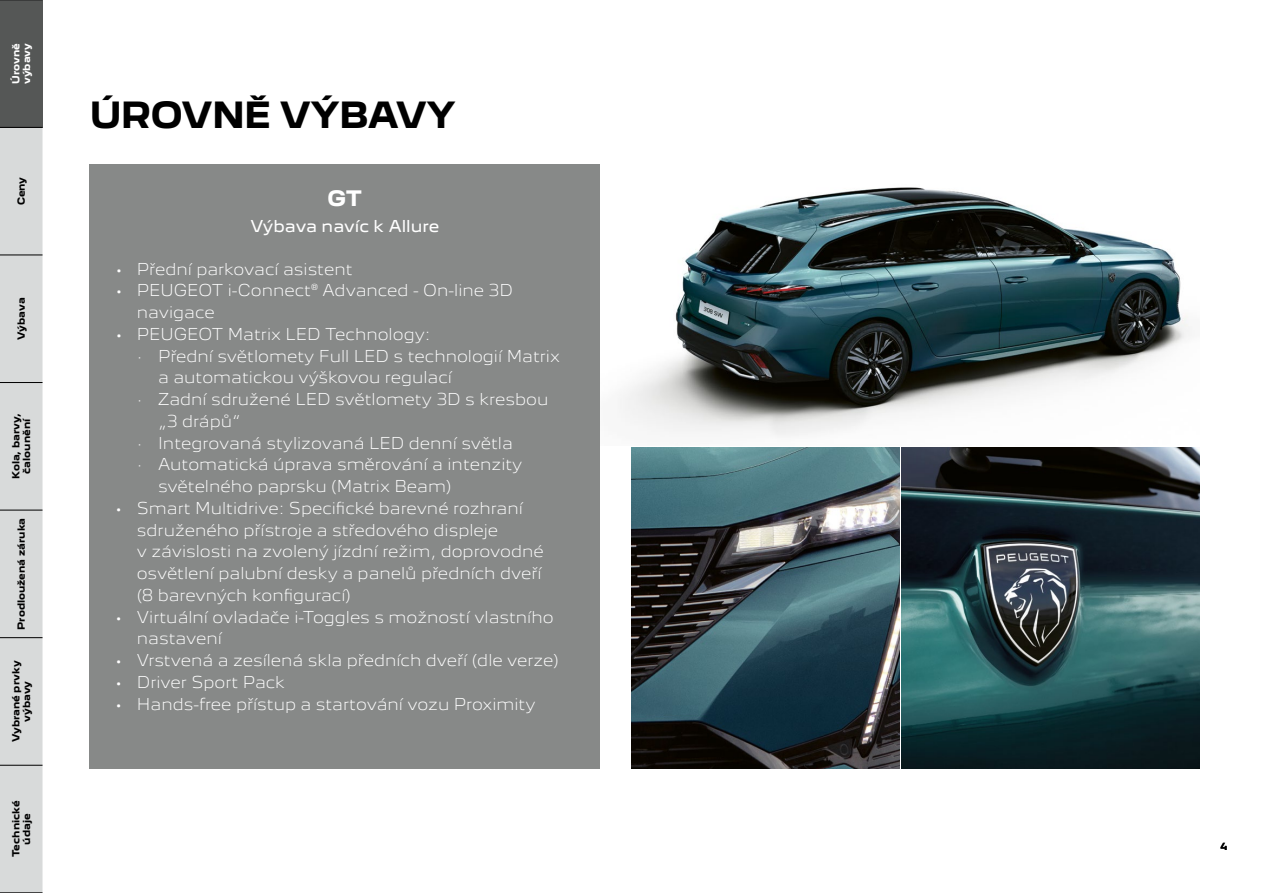
<style>
.page{position:relative;width:1263px;height:893px;background:#fff}
.page>*{position:absolute;margin:0;border:0;box-sizing:border-box;transform-origin:0 0}
.t1{font:700 33px "Peugeot New";letter-spacing:-.02em;color:#000}
.t2{font:700 19.5px "Peugeot New";color:#fff}
.t3{font:300 15px/21.8px "Peugeot New";color:#fff}
.t4{font:15px "Peugeot New";color:#fff}
.t5{font:700 9px/10.8px "Peugeot New";color:#000;text-align:center}
.t6{font:700 9px/10.8px "Peugeot New";color:#fff}
</style>
<div class="page">
<img style="left:620px;top:187px;width:570px;height:249px">
<div style="left:90px;top:164px;width:510px;height:604px;background:#878988"></div>
<img style="left:631px;top:448px;width:268px;height:320px">
<img style="left:901px;top:448px;width:298px;height:320px">
<div style="left:0;top:128px;width:43px;height:764px;background:#d8dada"></div>
<div style="left:0;top:0;width:43px;height:127px;background:#555756"></div>
<hr style="left:0;top:892px;width:43px;height:1px;background:#000">
<hr style="left:0;top:765px;width:43px;height:1px;background:#000">
<hr style="left:0;top:637px;width:43px;height:1px;background:#000">
<hr style="left:0;top:510px;width:43px;height:1px;background:#000">
<hr style="left:0;top:382px;width:43px;height:1px;background:#000">
<hr style="left:0;top:255px;width:43px;height:1px;background:#000">
<hr style="left:0;top:127px;width:43px;height:1px;background:#000">
<hr style="left:0;top:0;width:43px;height:1px;background:#000">
<p class="t6" style="left:10px;top:84px;width:43px;rotate:-90deg">Úrovně výbavy</p>
<p class="t5" style="left:15px;top:205px;width:30px;rotate:-90deg">Ceny</p>
<p class="t5" style="left:15px;top:340px;width:44px;rotate:-90deg">Výbava</p>
<p class="t5" style="left:10px;top:479px;width:67px;rotate:-90deg">Kola, barvy, čalounění</p>
<p class="t5" style="left:15px;top:630px;width:113px;rotate:-90deg">Prodloužená záruka</p>
<p class="t5" style="left:10px;top:742px;width:83px;rotate:-90deg">Vybrané prvky výbavy</p>
<p class="t5" style="left:10px;top:857px;width:58px;rotate:-90deg">Technické údaje</p>
<h1 class="t1" style="left:90px;top:87px;width:368px">ÚROVNĚ VÝBAVY</h1>
<h2 class="t2" style="left:328px;top:182px;width:36px">GT</h2>
<p class="t4" style="left:250px;top:213px;width:190px">Výbava navíc k Allure</p>
<p class="t3" style="left:116px;top:257px;width:238px">• Přední parkovací asistent</p>
<p class="t3" style="left:137px;top:278px;width:377px;text-indent:-21px">• PEUGEOT i-Connect® Advanced - On-line 3D navigace</p>
<p class="t3" style="left:116px;top:322px;width:316px">• PEUGEOT Matrix LED Technology:</p>
<p class="t3" style="left:137px;top:344px;width:424px">· Přední světlomety Full LED s technologií Matrix</p>
<p class="t3" style="left:158px;top:365px;width:295px">a automatickou výškovou regulací</p>
<p class="t3" style="left:137px;top:387px;width:413px">· Zadní sdružené LED světlomety 3D s kresbou</p>
<p class="t3" style="left:158px;top:409px;width:84px">„3 drápů“</p>
<p class="t3" style="left:137px;top:431px;width:377px">· Integrovaná stylizovaná LED denní světla</p>
<p class="t3" style="left:137px;top:452px;width:387px">· Automatická úprava směrování a intenzity</p>
<p class="t3" style="left:158px;top:474px;width:295px">světelného paprsku (Matrix Beam)</p>
<p class="t3" style="left:137px;top:496px;width:408px;text-indent:-21px">• Smart Multidrive: Specifické barevné rozhraní sdruženého přístroje a středového displeje<br>v závislosti na zvolený jízdní režim, doprovodné osvětlení palubní desky a panelů předních dveří (8 barevných konfigurací)</p>
<p class="t3" style="left:137px;top:605px;width:418px;text-indent:-21px">• Virtuální ovladače i-Toggles s možností vlastního nastavení</p>
<p class="t3" style="left:116px;top:648px;width:445px">• Vrstvená a zesílená skla předních dveří (dle verze)</p>
<p class="t3" style="left:116px;top:670px;width:171px">• Driver Sport Pack</p>
<p class="t3" style="left:116px;top:692px;width:421px">• Hands-free přístup a startování vozu Proximity</p>
<p class="t5" style="left:1220px;top:841px;width:8px">4</p>
</div>
